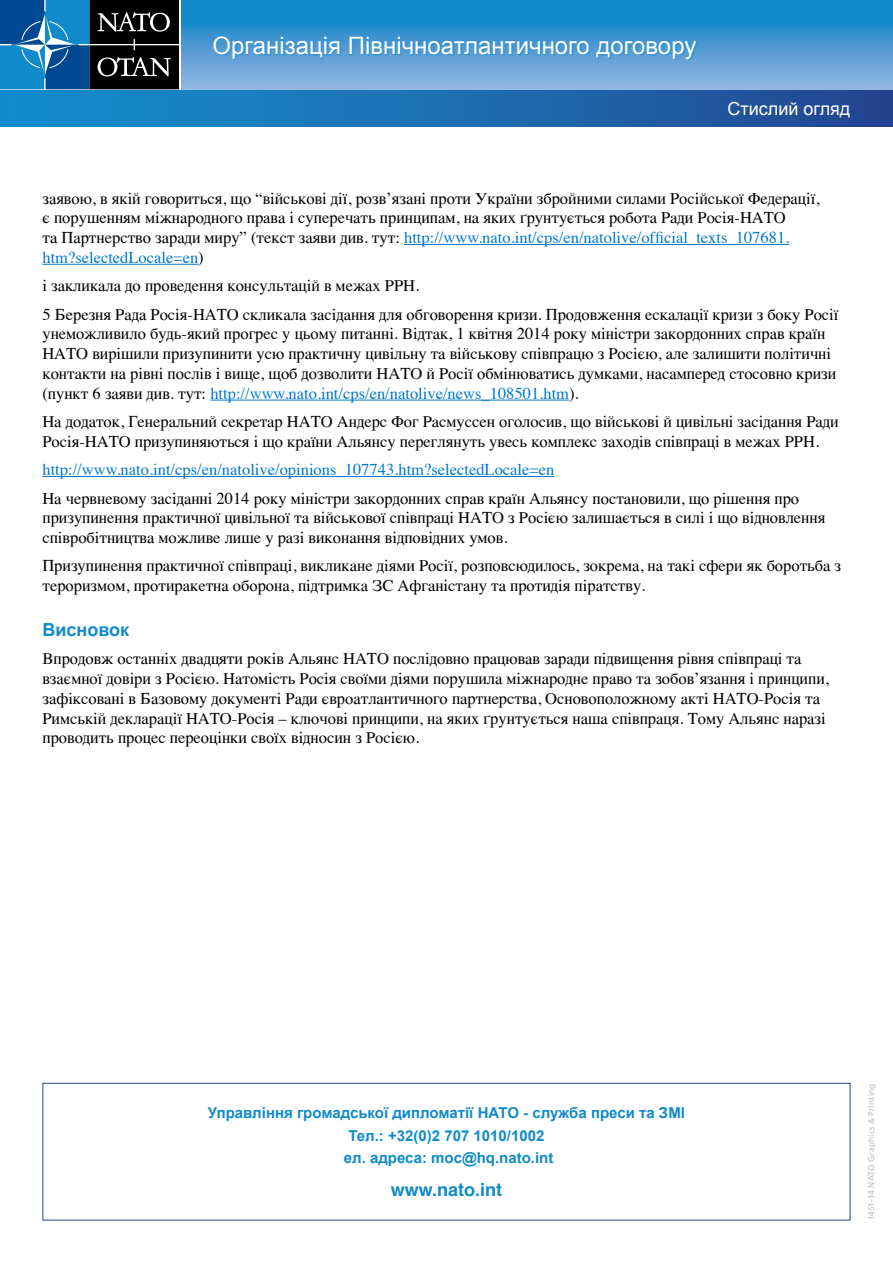
<style>
.page{position:relative;width:893px;height:1263px;background:#fff}
.page>*{position:absolute;margin:0;border:0;box-sizing:border-box;transform-origin:0 0}
.t1{font:24px "Arial";color:#fff}
.t2{font:18px "Arial";color:#fff}
.t3{font:700 18px "Helvetica";color:#118acb}
.t4{font:700 18px "Arial";color:#118acb}
.t5{font:16.5px/19.8px "Times";color:#000}
.t6{font:16.5px "Times";color:#0077ca}
.t7{font:700 15px/22.5px "Arial";color:#118acb;text-align:center}
.t8{font:8.4px "Frutiger";letter-spacing:.015em;color:#bcbec0}
.s1{color:#0077ca}
</style>
<div class="page">
<svg style="left:181px;top:0;width:712px;height:89px;background:#4699d3"></svg>
<svg style="left:0;top:89px;width:180px;height:2px"></svg>
<svg style="left:0;top:0;width:179px;height:89px;background:#1f4b69"></svg>
<div style="left:0;top:91px;width:893px;height:36px;background:linear-gradient(to right,#1491cf,#254892)"></div>
<hr style="left:892px;top:91px;width:1px;height:36px;background:#25418f">
<div style="left:213px;top:36px;width:485px;height:24px;background:#118acb;opacity:.75"></div>
<div style="left:43px;top:1083px;width:807px;height:137px;border:1px solid #25408f"></div>
<hr style="left:404px;top:244px;width:385px;height:1px;background:#0077ca">
<hr style="left:42px;top:264px;width:156px;height:1px;background:#0077ca">
<hr style="left:210px;top:400px;width:359px;height:1px;background:#0077ca">
<hr style="left:42px;top:476px;width:512px;height:1px;background:#0077ca">
<h1 class="t1" style="left:213px;top:29px;width:485px">Організaція Північноатлантичного дoговору</h1>
<p class="t2" style="left:728px;top:97px;width:124px">Стислий огляд</p>
<p class="t5" style="left:42px;top:187px;width:778px">заявою, в якій говориться, що “військові дії, розв’язані проти України збройними силами Російської Федерації, є порушенням міжнародного права і суперечать принципам, на яких ґрунтується робота Ради Росія-НАТО<br>та Партнерство заради миру” (текст заяви див. тут: <span class="s1">http://www.nato.int/cps/en/natolive/official_texts_107681. htm?selectedLocale=en</span>)</p>
<p class="t5" style="left:42px;top:270px;width:797px;line-height:28.3px">і закликала до проведення консультацій в межах РРН.<br>5 Березня Рада Росія-НАТО скликала засідання для обговорення кризи. Продовження ескалації кризи з боку Росії</p>
<p class="t5" style="left:42px;top:323px;width:795px">унеможливило будь-який прогрес у цьому питанні. Відтак, 1 квітня 2014 року міністри закордонних справ країн НАТО вирішили призупинити усю практичну цивільну та військову співпрацю з Росією, але залишити політичні контакти на рівні послів і вище, щоб дозволити НАТО й Росії обмінюватись думками, насамперед стосовно кризи (пункт 6 заяви див. тут: <span class="s1">http://www.nato.int/cps/en/natolive/news_108501.htm</span>).</p>
<p class="t5" style="left:42px;top:410px;width:798px">На додаток, Генеральний секретар НАТО Андерс Фог Расмуссен оголосив, що військові й цивільні засідання Ради<br>Росія-НАТО призупиняються і що країни Альянсу переглянуть увесь комплекс заходів співпраці в межах РРН.</p>
<p class="t6" style="left:42px;top:454px;width:513px">http://www.nato.int/cps/en/natolive/opinions_107743.htm?selectedLocale=en</p>
<p class="t5" style="left:42px;top:487px;width:784px">На червневому засіданні 2014 року міністри закордонних справ країн Альянсу постановили, що рішення про призупинення практичної цивільної та військової співпраці НАТО з Росією залишається в силі і що відновлення співробітництва можливе лише у разі виконання відповідних умов.</p>
<p class="t5" style="left:42px;top:555px;width:800px">Призупинення практичної співпраці, викликане діями Росії, розповсюдилось, зокрема, на такі сфери як боротьба з тероризмом, протиракетна оборона, підтримка ЗС Афганістану та протидія піратству.</p>
<p class="t4" style="left:42px;top:617px;width:88px">Висновок</p>
<p class="t5" style="left:42px;top:647px;width:788px">Впродовж останніх двадцяти років Альянс НАТО послідовно працював заради підвищення рівня співпраці та взаємної довіри з Росією. Натомість Росія своїми діями порушила міжнародне право та зобов’язання і принципи, зафіксовані в Базовому документі Ради євроатлантичного партнерства, Основоположному акті НАТО-Росія та Римській декларації НАТО-Росія – ключові принципи, на яких ґрунтується наша співпраця. Тому Альянс наразі проводить процес переоцінки своїх відносин з Росією.</p>
<p class="t7" style="left:208px;top:1102px;width:479px">Управління громадської дипломатії НАТО - служба преси та ЗМІ<br>Тел.: +32(0)2 707 1010/1002<br>ел. адреса: moc@hq.nato.int</p>
<p class="t3" style="left:391px;top:1175px;width:113px">www.nato.int</p>
<p class="t8" style="left:866px;top:1220px;width:139px;rotate:-90deg">1451-14 NATO Graphics &amp; Printing</p>
</div>
